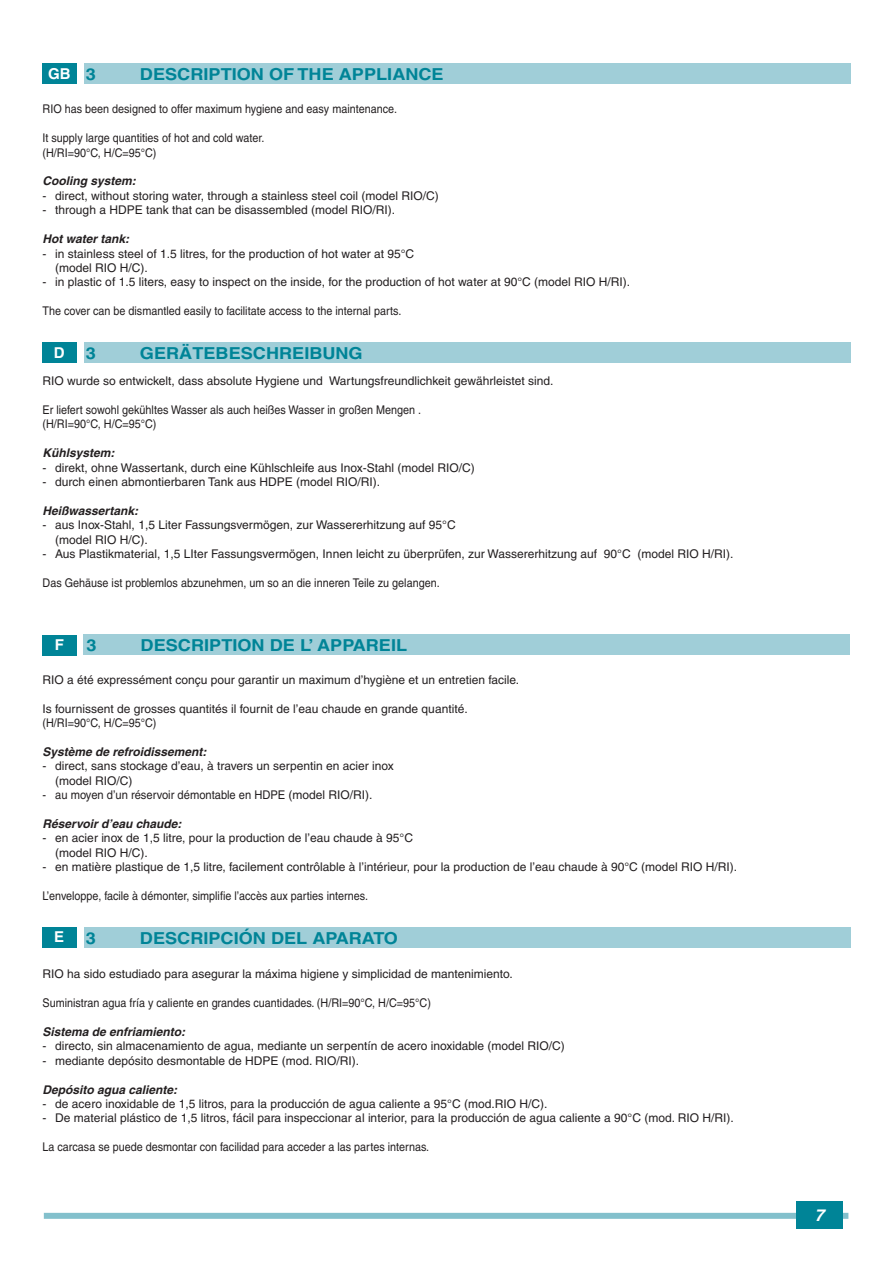
<style>
.page{position:relative;width:893px;height:1263px;background:#fff}
.page>*{position:absolute;margin:0;border:0;box-sizing:border-box;transform-origin:0 0}
.t1{font:700 16.5px "Helvetica";color:#008497;scale:1.1 1}
.t2{font:italic 700 16.5px "Helvetica";color:#fff;scale:1.05 1}
.t3{font:700 15px "Helvetica";color:#fff}
.t4{font:12px/14.4px "Helvetica";color:#231f20}
.t5{font:12px/14.4px "Helvetica";color:#231f20;scale:.9 1}
.t6{font:italic 700 12px "Helvetica";color:#231f20}
.t7{font:12px "Helvetica";color:#231f20;scale:.93 1}
.s1{font-size:16.5px;color:#008497}
</style>
<div class="page">
<div style="left:44px;top:1213px;width:804px;height:6px;background:#83c0cc"></div>
<div style="left:796px;top:1201px;width:47px;height:28px;background:#008497"></div>
<div style="left:83px;top:635px;width:766px;height:20px;background:#a0ced8"></div>
<div style="left:43px;top:635px;width:34px;height:20px;background:#008497"></div>
<div style="left:84px;top:927px;width:766px;height:20px;background:#a0ced8"></div>
<div style="left:42px;top:927px;width:35px;height:20px;background:#008497"></div>
<div style="left:84px;top:64px;width:766px;height:20px;background:#a0ced8"></div>
<div style="left:43px;top:64px;width:34px;height:20px;background:#008497"></div>
<div style="left:84px;top:342px;width:766px;height:20px;background:#a0ced8"></div>
<div style="left:43px;top:343px;width:34px;height:20px;background:#008497"></div>
<p class="t3" style="left:48px;top:64px;width:49px">GB <span class="s1">3</span></p>
<h1 class="t1" style="left:140px;top:65px;width:278px">DESCRIPTION OF THE APPLIANCE</h1>
<p class="t5" style="left:43px;top:102px;width:395px">RIO has been designed to offer maximum hygiene and easy maintenance.</p>
<p class="t5" style="left:43px;top:131px;width:248px">It supply large quantities of hot and cold water. (H/RI=90°C, H/C=95°C)</p>
<p class="t6" style="left:43px;top:174px;width:95px">Cooling system:</p>
<p class="t4" style="left:43px;top:188px;width:398px">- direct, without storing water, through a stainless steel coil (model RIO/C)</p>
<p class="t4" style="left:43px;top:203px;width:354px">- through a HDPE tank that can be disassembled (model RIO/RI).</p>
<p class="t6" style="left:43px;top:232px;width:88px">Hot water tank:</p>
<p class="t4" style="left:55px;top:246px;width:360px;text-indent:-13px">- in stainless steel of 1.5 litres, for the production of hot water at 95°C (model RIO H/C).</p>
<p class="t4" style="left:43px;top:275px;width:589px">- in plastic of 1.5 liters, easy to inspect on the inside, for the production of hot water at 90°C (model RIO H/RI).</p>
<p class="t5" style="left:43px;top:304px;width:400px">The cover can be dismantled easily to facilitate access to the internal parts.</p>
<p class="t3" style="left:54px;top:343px;width:12px">D</p>
<h1 class="t1" style="left:86px;top:343px;width:11px">3</h1>
<h1 class="t1" style="left:140px;top:343px;width:204px">GERÄTEBESCHREIBUNG</h1>
<p class="t4" style="left:43px;top:374px;width:512px">RIO wurde so entwickelt, dass absolute Hygiene und Wartungsfreundlichkeit gewährleistet sind.</p>
<p class="t5" style="left:43px;top:402px;width:422px">Er liefert sowohl gekühltes Wasser als auch heißes Wasser in großen Mengen . (H/RI=90°C, H/C=95°C)</p>
<p class="t6" style="left:43px;top:446px;width:74px">Kühlsystem:</p>
<p class="t4" style="left:43px;top:460px;width:434px">- direkt, ohne Wassertank, durch eine Kühlschleife aus Inox-Stahl (model RIO/C)</p>
<p class="t4" style="left:43px;top:474px;width:339px">- durch einen abmontierbaren Tank aus HDPE (model RIO/RI).</p>
<p class="t6" style="left:43px;top:503px;width:97px">Heißwassertank:</p>
<p class="t4" style="left:55px;top:518px;width:402px;text-indent:-13px">- aus Inox-Stahl, 1,5 Liter Fassungsvermögen, zur Wassererhitzung auf 95°C (model RIO H/C).</p>
<p class="t4" style="left:43px;top:546px;width:692px">- Aus Plastikmaterial, 1,5 LIter Fassungsvermögen, Innen leicht zu überprüfen, zur Wassererhitzung auf 90°C (model RIO H/RI).</p>
<p class="t5" style="left:43px;top:575px;width:443px">Das Gehäuse ist problemlos abzunehmen, um so an die inneren Teile zu gelangen.</p>
<p class="t3" style="left:55px;top:636px;width:11px">F</p>
<h1 class="t1" style="left:87px;top:635px;width:11px">3</h1>
<h1 class="t1" style="left:141px;top:635px;width:244px">DESCRIPTION DE L’ APPAREIL</h1>
<p class="t4" style="left:43px;top:672px;width:478px">RIO a été expressément conçu pour garantir un maximum d’hygiène et un entretien facile.</p>
<p class="t4" style="left:43px;top:701px;width:427px">Is fournissent de grosses quantités il fournit de l’eau chaude en grande quantité. (H/RI=90°C, H/C=95°C)</p>
<p class="t6" style="left:43px;top:744px;width:165px">Système de refroidissement:</p>
<p class="t4" style="left:55px;top:759px;width:340px;text-indent:-13px">- direct, sans stockage d’eau, à travers un serpentin en acier inox (model RIO/C)</p>
<p class="t7" style="left:43px;top:788px;width:356px">- au moyen d’un réservoir démontable en HDPE (model RIO/RI).</p>
<p class="t6" style="left:43px;top:816px;width:141px">Réservoir d’eau chaude:</p>
<p class="t4" style="left:55px;top:831px;width:359px;text-indent:-13px">- en acier inox de 1,5 litre, pour la production de l’eau chaude à 95°C (model RIO H/C).</p>
<p class="t4" style="left:43px;top:860px;width:696px">- en matière plastique de 1,5 litre, facilement contrôlable à l’intérieur, pour la production de l’eau chaude à 90°C (model RIO H/RI).</p>
<p class="t5" style="left:43px;top:888px;width:363px">L’enveloppe, facile à démonter, simplifie l’accès aux parties internes.</p>
<p class="t3" style="left:54px;top:928px;width:12px">E</p>
<h1 class="t1" style="left:86px;top:928px;width:11px">3</h1>
<h1 class="t1" style="left:140px;top:928px;width:236px">DESCRIPCIÓN DEL APARATO</h1>
<p class="t4" style="left:43px;top:967px;width:472px">RIO ha sido estudiado para asegurar la máxima higiene y simplicidad de mantenimiento.</p>
<p class="t5" style="left:43px;top:996px;width:433px">Suministran agua fría y caliente en grandes cuantidades. (H/RI=90°C, H/C=95°C)</p>
<p class="t6" style="left:43px;top:1024px;width:144px">Sistema de enfriamiento:</p>
<p class="t4" style="left:43px;top:1039px;width:524px">- directo, sin almacenamiento de agua, mediante un serpentín de acero inoxidable (model RIO/C)</p>
<p class="t4" style="left:43px;top:1053px;width:318px">- mediante depósito desmontable de HDPE (mod. RIO/RI).</p>
<p class="t6" style="left:43px;top:1082px;width:136px">Depósito agua caliente:</p>
<p class="t4" style="left:43px;top:1096px;width:506px">- de acero inoxidable de 1,5 litros, para la producción de agua caliente a 95°C (mod.RIO H/C).</p>
<p class="t4" style="left:43px;top:1111px;width:693px">- De material plástico de 1,5 litros, fácil para inspeccionar al interior, para la producción de agua caliente a 90°C (mod. RIO H/RI).</p>
<p class="t5" style="left:43px;top:1140px;width:431px">La carcasa se puede desmontar con facilidad para acceder a las partes internas.</p>
<h1 class="t2" style="left:814px;top:1205px;width:11px">7</h1>
</div>
